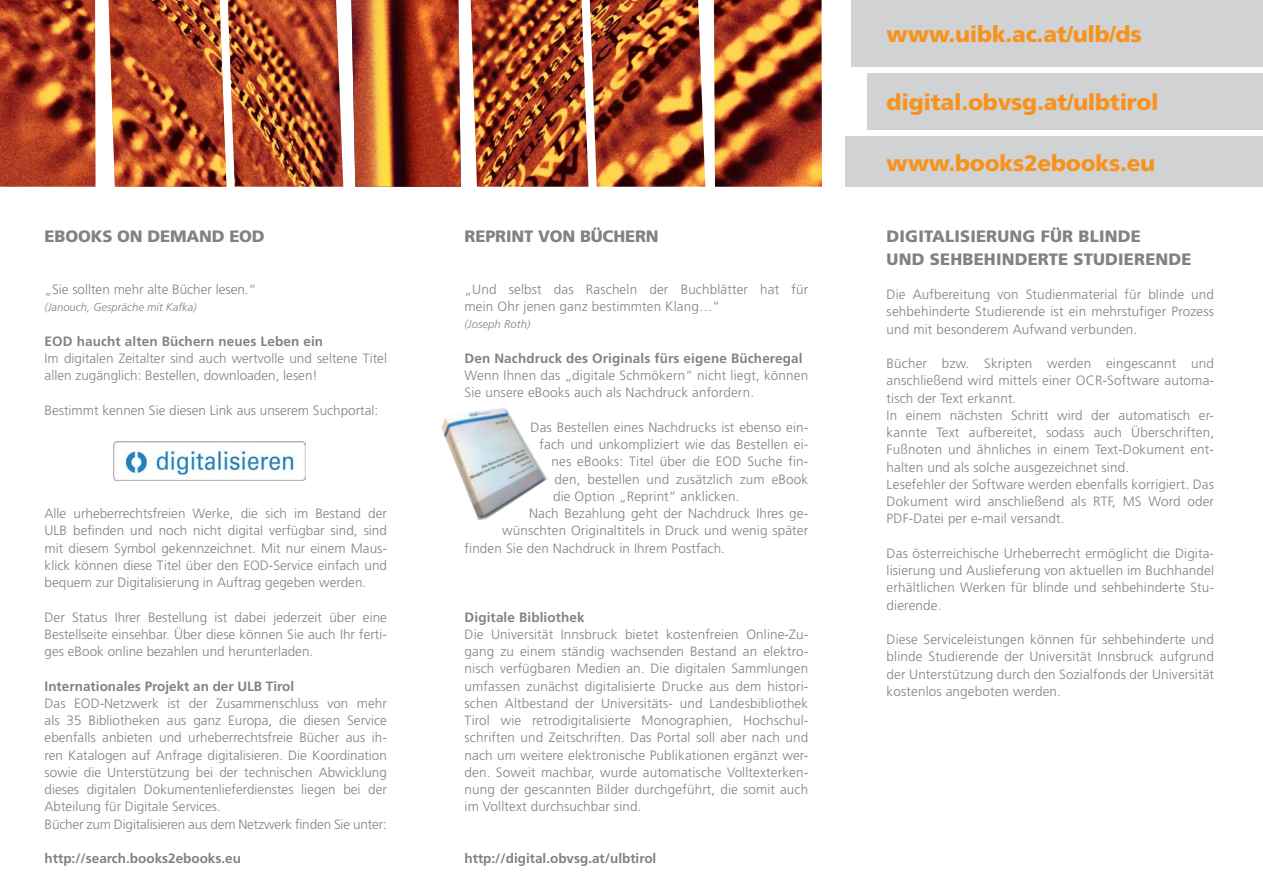
<style>
.page{position:relative;width:1263px;height:893px;background:#fff}
.page>*{position:absolute;margin:0;border:0;box-sizing:border-box;transform-origin:0 0}
.t1{font:900 22.5px "Frutiger";letter-spacing:-.01em;color:#f7931d}
.t2{font:900 16.5px "Frutiger";letter-spacing:.01em;color:#808285}
.t3{font:900 16.5px "Frutiger";letter-spacing:-.01em;color:#808285}
.t4{font:300 13.5px/17.2px "Frutiger";letter-spacing:.01em;color:#808285;text-align:justify}
.t5{font:700 13.5px "Frutiger";letter-spacing:.01em;color:#808285}
.t6{font:300 13.5px "Frutiger";letter-spacing:-.01em;color:#808285}
.t7{font:italic 300 11.25px "Frutiger";color:#808285}
</style>
<div class="page">
<div style="left:851px;top:0;width:412px;height:67px;background:#d1d2d4"></div>
<div style="left:867px;top:73px;width:396px;height:57px;background:#d1d2d4"></div>
<div style="left:845px;top:136px;width:418px;height:51px;background:#d1d2d4"></div>
<img style="left:113px;top:441px;width:193px;height:39px">
<img style="left:109px;top:0;width:119px;height:187px">
<img style="left:228px;top:0;width:115px;height:187px">
<img style="left:351px;top:0;width:110px;height:187px">
<img style="left:471px;top:0;width:119px;height:187px">
<img style="left:590px;top:0;width:115px;height:187px">
<img style="left:714px;top:0;width:108px;height:187px">
<img style="left:0;top:0;width:96px;height:187px">
<img style="left:441px;top:408px;width:107px;height:112px">
<p class="t3" style="left:45px;top:226px;width:222px">EBOOKS ON DEMAND EOD</p>
<p class="t4" style="left:45px;top:280px;width:213px">„Sie sollten mehr alte Bücher lesen.“</p>
<p class="t7" style="left:45px;top:301px;width:153px">(Janouch, Gespräche mit Kafka)</p>
<p class="t5" style="left:45px;top:333px;width:280px">EOD haucht alten Büchern neues Leben ein</p>
<p class="t4" style="left:45px;top:349px;width:344px">Im digitalen Zeitalter sind auch wertvolle und seltene Titel allen zugänglich: Bestellen, downloaden, lesen!</p>
<p class="t4" style="left:45px;top:401px;width:335px">Bestimmt kennen Sie diesen Link aus unserem Suchportal:</p>
<p class="t4" style="left:45px;top:505px;width:344px">Alle urheberrechtsfreien Werke, die sich im Bestand der ULB befinden und noch nicht digital verfügbar sind, sind mit diesem Symbol gekennzeichnet. Mit nur einem Maus&shy;klick können diese Titel über den EOD-Service einfach und bequem zur Digitalisierung in Auftrag gegeben werden.</p>
<p class="t4" style="left:45px;top:608px;width:344px">Der Status Ihrer Bestellung ist dabei jederzeit über eine Bestellseite einsehbar. Über diese können Sie auch Ihr ferti&shy;ges eBook online bezahlen und herunterladen.</p>
<p class="t5" style="left:45px;top:678px;width:251px">Internationales Projekt an der ULB Tirol</p>
<p class="t4" style="left:45px;top:694px;width:344px">Das EOD-Netzwerk ist der Zusammenschluss von mehr als 35 Bibliotheken aus ganz Europa, die diesen Service ebenfalls anbieten und urheberrechtsfreie Bücher aus ih&shy;ren Katalogen auf Anfrage digitalisieren. Die Koordination sowie die Unterstützung bei der technischen Abwicklung dieses digitalen Dokumentenlieferdienstes liegen bei der Abteilung für Digitale Services.</p>
<p class="t6" style="left:45px;top:816px;width:344px">Bücher zum Digitalisieren aus dem Netzwerk finden Sie unter:</p>
<p class="t5" style="left:45px;top:850px;width:198px">http://search.books2ebooks.eu</p>
<p class="t3" style="left:465px;top:226px;width:196px">REPRINT VON BÜCHERN</p>
<p class="t4" style="left:465px;top:280px;width:345px">„Und selbst das Rascheln der Buchblätter hat für mein Ohr jenen ganz bestimmten Klang…“</p>
<p class="t7" style="left:465px;top:318px;width:67px">(Joseph Roth)</p>
<p class="t5" style="left:465px;top:350px;width:339px">Den Nachdruck des Originals fürs eigene Bücheregal</p>
<p class="t4" style="left:465px;top:367px;width:345px">Wenn Ihnen das „digitale Schmökern“ nicht liegt, können<br>Sie unsere eBooks auch als Nachdruck anfordern.</p>
<p class="t4" style="left:531px;top:418px;width:279px">Das Bestellen eines Nachdrucks ist ebenso ein-</p>
<p class="t4" style="left:540px;top:436px;width:270px">fach und unkompliziert wie das Bestellen ei-</p>
<p class="t4" style="left:552px;top:453px;width:258px">nes eBooks: Titel über die EOD Suche fin-</p>
<p class="t4" style="left:555px;top:470px;width:255px">den, bestellen und zusätzlich zum eBook</p>
<p class="t4" style="left:553px;top:487px;width:188px">die Option „Reprint“ anklicken.</p>
<p class="t4" style="left:529px;top:505px;width:281px">Nach Bezahlung geht der Nachdruck Ihres ge-</p>
<p class="t4" style="left:502px;top:522px;width:308px">wünschten Originaltitels in Druck und wenig später</p>
<p class="t4" style="left:465px;top:539px;width:262px">finden Sie den Nachdruck in Ihrem Postfach.</p>
<p class="t5" style="left:465px;top:609px;width:122px">Digitale Bibliothek</p>
<p class="t4" style="left:465px;top:625px;width:345px">Die Universität Innsbruck bietet kostenfreien Online-Zu&shy;gang zu einem ständig wachsenden Bestand an elektro&shy;nisch verfügbaren Medien an. Die digitalen Sammlungen umfassen zunächst digitalisierte Drucke aus dem histori&shy;schen Altbestand der Universitäts- und Landesbibliothek Tirol wie retrodigitalisierte Monographien, Hochschul&shy;schriften und Zeitschriften. Das Portal soll aber nach und nach um weitere elektronische Publikationen ergänzt wer&shy;den. Soweit machbar, wurde automatische Volltexterken&shy;nung der gescannten Bilder durchgeführt, die somit auch im Volltext durchsuchbar sind.</p>
<p class="t5" style="left:465px;top:850px;width:193px">http://digital.obvsg.at/ulbtirol</p>
<p class="t1" style="left:887px;top:20px;width:257px">www.uibk.ac.at/ulb/ds</p>
<p class="t1" style="left:887px;top:89px;width:273px">digital.obvsg.at/ulbtirol</p>
<p class="t1" style="left:887px;top:150px;width:270px">www.books2ebooks.eu</p>
<p class="t2" style="left:887px;top:226px;width:256px">DIGITALISIERUNG FÜR BLINDE</p>
<p class="t2" style="left:887px;top:249px;width:307px">UND SEHBEHINDERTE STUDIERENDE</p>
<p class="t4" style="left:887px;top:286px;width:329px">Die Aufbereitung von Studienmaterial für blinde und sehbehinderte Studierende ist ein mehrstufiger Prozess und mit besonderem Aufwand verbunden.</p>
<p class="t4" style="left:887px;top:355px;width:329px">Bücher bzw. Skripten werden eingescannt und anschließend wird mittels einer OCR-Software automa&shy;tisch der Text erkannt.</p>
<p class="t4" style="left:887px;top:406px;width:329px">In einem nächsten Schritt wird der automatisch er&shy;kannte Text aufbereitet, sodass auch Überschriften, Fußnoten und ähnliches in einem Text-Dokument ent&shy;halten und als solche ausgezeichnet sind.</p>
<p class="t4" style="left:887px;top:475px;width:329px">Lesefehler der Software werden ebenfalls korrigiert. Das Dokument wird anschließend als RTF, MS Word oder PDF-Datei per e-mail versandt.</p>
<p class="t4" style="left:887px;top:544px;width:329px">Das österreichische Urheberrecht ermöglicht die Digita&shy;lisierung und Auslieferung von aktuellen im Buchhandel erhältlichen Werken für blinde und sehbehinderte Stu&shy;dierende.</p>
<p class="t4" style="left:887px;top:631px;width:329px">Diese Serviceleistungen können für sehbehinderte und blinde Studierende der Universität Innsbruck aufgrund der Unterstützung durch den Sozialfonds der Universität kostenlos angeboten werden.</p>
</div>
